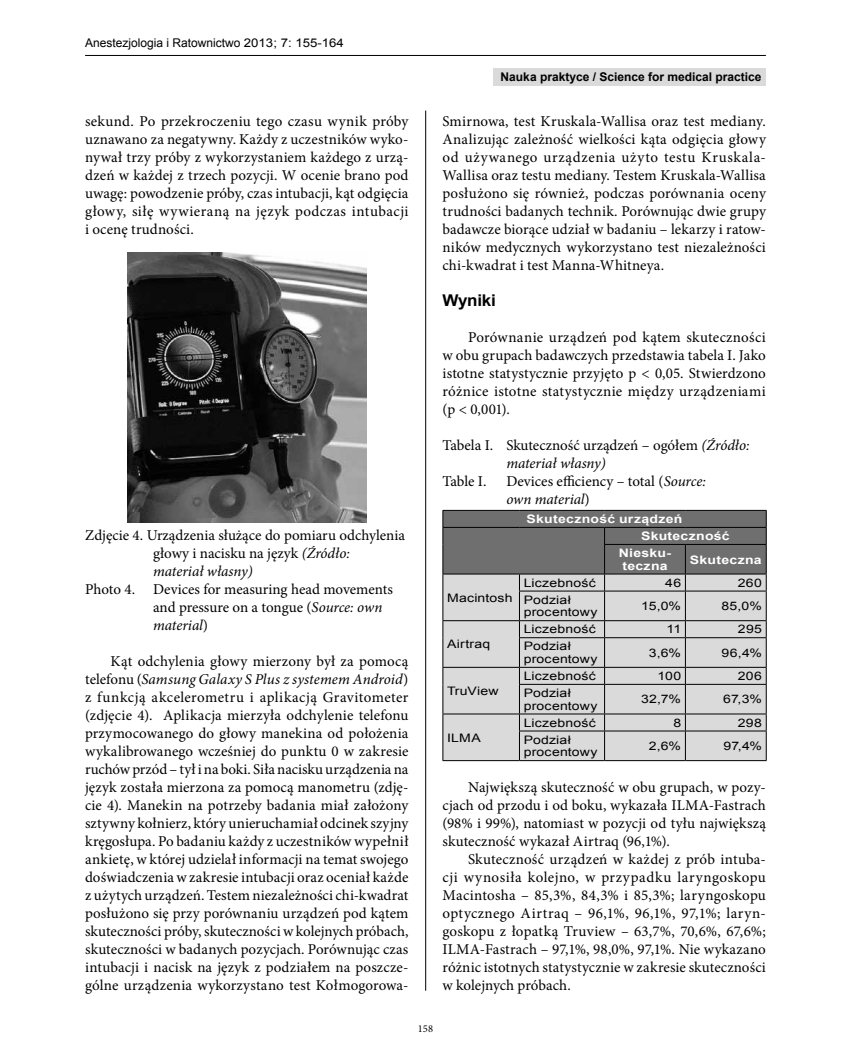
<style>
.page{position:relative;width:851px;height:1063px;background:#fff}
.page>*{position:absolute;margin:0;border:0;box-sizing:border-box;transform-origin:0 0}
.t1{font:700 16.2px "Arial";letter-spacing:-.015em;color:#000;scale:1.05 1}
.t2{font:15px/18px "Minion Pro";letter-spacing:.005em;color:#000;text-align:justify}
.t3{font:12px "Arial";color:#000}
.t4{font:700 12px "Arial";color:#000}
.t5{font:11.7px/12.6px "Arial";letter-spacing:.015em;color:#000;scale:1.2 1}
.t6{font:700 11.7px "Arial";letter-spacing:.02em;color:#fff;scale:1.2 1}
.t7{font:10.5px "Minion Pro";color:#000}
.s1{font-style:italic}
</style>
<div class="page">
<hr style="left:425px;top:111px;width:1px;height:880px;background:#000">
<hr style="left:85px;top:55px;width:680px;height:1px;background:#000">
<div style="left:493px;top:68px;width:272px;height:17px;background:#dadada"></div>
<img style="left:127px;top:252px;width:239px;height:270px">
<svg style="left:442px;top:510px;width:324px;height:250px;background:#b6b6b6"></svg>
<hr style="left:442px;top:760px;width:77px;height:1px;background:#000">
<hr style="left:519px;top:760px;width:85px;height:1px;background:#000">
<hr style="left:604px;top:760px;width:81px;height:1px;background:#000">
<hr style="left:685px;top:760px;width:81px;height:1px;background:#000">
<p class="t3" style="left:85px;top:35px;width:260px">Anestezjologia i Ratownictwo 2013; 7: 155-164</p>
<p class="t4" style="left:500px;top:69px;width:262px">Nauka praktyce / Science for medical practice</p>
<p class="t2" style="left:85px;top:112px;width:325px">sekund. Po przekroczeniu tego czasu wynik próby uznawano za negatywny. Każdy z uczestników wyko&shy;nywał trzy próby z wykorzystaniem każdego z urzą&shy;dzeń w każdej z trzech pozycji. W ocenie brano pod uwagę: powodzenie próby, czas intubacji, kąt odgięcia głowy, siłę wywieraną na język podczas intubacji i ocenę trudności.</p>
<p class="t2" style="left:153px;top:526px;width:253px;text-align:left;text-indent:-68px">Zdjęcie 4. Urządzenia służące do pomiaru odchylenia głowy i nacisku na język <span class="s1">(Źródło:<br>materiał własny)</span></p>
<p class="t2" style="left:153px;top:580px;width:241px;text-align:left;text-indent:-68px">Photo 4. Devices for measuring head movements and pressure on a tongue (<span class="s1">Source: own material</span>)</p>
<p class="t2" style="left:85px;top:652px;width:325px;text-indent:26px">Kąt odchylenia głowy mierzony był za pomocą telefonu (<span class="s1">Samsung Galaxy S Plus z systemem Android</span>) z funkcją akcelerometru i aplikacją Gravitometer (zdjęcie 4). Aplikacja mierzyła odchylenie telefonu przymocowanego do głowy manekina od położenia wykalibrowanego wcześniej do punktu 0 w zakresie ruchów przód – tył i na boki. Siła nacisku urządzenia na język została mierzona za pomocą manometru (zdję&shy;cie 4). Manekin na potrzeby badania miał założony sztywny kołnierz, który unieruchamiał odcinek szyjny kręgosłupa. Po badaniu każdy z uczestników wypełnił ankietę, w której udzielał informacji na temat swojego doświadczenia w zakresie intubacji oraz oceniał każde z użytych urządzeń. Testem niezależności chi-kwadrat posłużono się przy porównaniu urządzeń pod kątem skuteczności próby, skuteczności w kolejnych próbach, skuteczności w badanych pozycjach. Porównując czas intubacji i nacisk na język z podziałem na poszcze&shy;gólne urządzenia wykorzystano test Kołmogorowa-</p>
<p class="t2" style="left:442px;top:112px;width:325px">Smirnowa, test Kruskala-Wallisa oraz test mediany.<br>Analizując zależność wielkości kąta odgięcia głowy od używanego urządzenia użyto testu Kruskala-Wallisa oraz testu mediany. Testem Kruskala-Wallisa posłużono się również, podczas porównania oceny trudności badanych technik. Porównując dwie grupy badawcze biorące udział w badaniu – lekarzy i ratow&shy;ników medycznych wykorzystano test niezależności chi-kwadrat i test Manna-Whitneya.</p>
<p class="t1" style="left:442px;top:290px;width:52px">Wyniki</p>
<p class="t2" style="left:442px;top:328px;width:325px;text-indent:26px">Porównanie urządzeń pod kątem skuteczności w obu grupach badawczych przedstawia tabela I. Jako istotne statystycznie przyjęto p &lt; 0,05. Stwierdzono różnice istotne statystycznie między urządzeniami (p &lt; 0,001).</p>
<p class="t2" style="left:506px;top:436px;width:245px;text-indent:-64px">Tabela I. Skuteczność urządzeń – ogółem <span class="s1">(Źródło: materiał własny)</span></p>
<p class="t2" style="left:442px;top:472px;width:45px">Table I.</p>
<p class="t2" style="left:506px;top:472px;width:201px">Devices efficiency – total (<span class="s1">Source: own material</span>)</p>
<p class="t6" style="left:526px;top:511px;width:131px">Skuteczność urządzeń</p>
<p class="t6" style="left:641px;top:528px;width:75px">Skuteczność</p>
<p class="t6" style="left:618px;top:545px;width:45px">Niesku-</p>
<p class="t6" style="left:622px;top:558px;width:39px">teczna</p>
<p class="t6" style="left:690px;top:552px;width:61px">Skuteczna</p>
<p class="t5" style="left:447px;top:591px;width:56px">Macintosh</p>
<p class="t5" style="left:447px;top:638px;width:37px">Airtraq</p>
<p class="t5" style="left:447px;top:685px;width:44px">TruView</p>
<p class="t5" style="left:523px;top:577px;width:62px">Liczebność</p>
<p class="t5" style="left:665px;top:577px;width:15px">46</p>
<p class="t5" style="left:737px;top:577px;width:22px">260</p>
<p class="t5" style="left:523px;top:594px;width:63px">Podział procentowy</p>
<p class="t5" style="left:641px;top:600px;width:35px">15,0%</p>
<p class="t5" style="left:721px;top:600px;width:35px">85,0%</p>
<p class="t5" style="left:523px;top:623px;width:62px">Liczebność</p>
<p class="t5" style="left:666px;top:623px;width:14px">11</p>
<p class="t5" style="left:737px;top:623px;width:22px">295</p>
<p class="t5" style="left:523px;top:640px;width:63px">Podział procentowy</p>
<p class="t5" style="left:648px;top:647px;width:28px">3,6%</p>
<p class="t5" style="left:721px;top:647px;width:35px">96,4%</p>
<p class="t5" style="left:523px;top:670px;width:62px">Liczebność</p>
<p class="t5" style="left:657px;top:670px;width:21px">100</p>
<p class="t5" style="left:737px;top:670px;width:22px">206</p>
<p class="t5" style="left:523px;top:687px;width:63px">Podział procentowy</p>
<p class="t5" style="left:641px;top:693px;width:35px">32,7%</p>
<p class="t5" style="left:723px;top:693px;width:34px">67,3%</p>
<p class="t5" style="left:523px;top:716px;width:62px">Liczebność</p>
<p class="t5" style="left:673px;top:716px;width:8px">8</p>
<p class="t5" style="left:737px;top:716px;width:22px">298</p>
<p class="t5" style="left:523px;top:733px;width:63px">Podział procentowy</p>
<p class="t5" style="left:648px;top:740px;width:28px">2,6%</p>
<p class="t5" style="left:723px;top:740px;width:33px">97,4%</p>
<p class="t2" style="left:442px;top:778px;width:325px;text-indent:26px">Największą skuteczność w obu grupach, w pozy&shy;cjach od przodu i od boku, wykazała ILMA-Fastrach (98% i 99%), natomiast w pozycji od tyłu największą skuteczność wykazał Airtraq (96,1%).</p>
<p class="t2" style="left:442px;top:850px;width:325px;text-indent:26px">Skuteczność urządzeń w każdej z prób intuba&shy;cji wynosiła kolejno, w przypadku laryngoskopu Macintosha – 85,3%, 84,3% i 85,3%; laryngoskopu optycznego Airtraq – 96,1%, 96,1%, 97,1%; laryn&shy;goskopu z łopatką Truview – 63,7%, 70,6%, 67,6%; ILMA-Fastrach – 97,1%, 98,0%, 97,1%. Nie wykazano różnic istotnych statystycznie w zakresie skuteczności w kolejnych próbach.</p>
<p class="t5" style="left:447px;top:731px;width:30px">ILMA</p>
<p class="t7" style="left:418px;top:1022px;width:17px">158</p>
</div>
